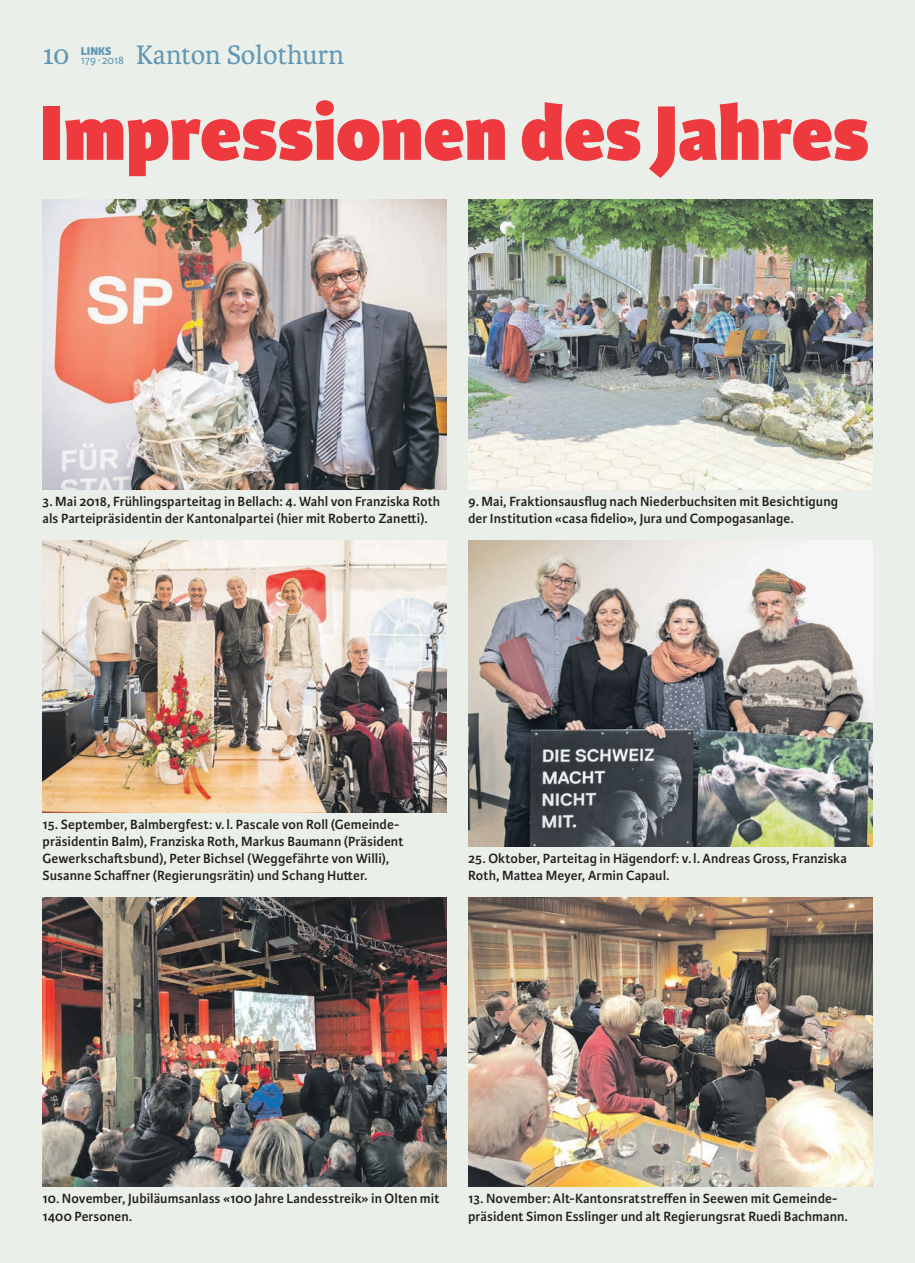
<style>
.page{position:relative;width:915px;height:1263px;background:#fff}
.page>*{position:absolute;margin:0;border:0;box-sizing:border-box;transform-origin:0 0}
.t1{font:800 82.5px "Karmina Sans";letter-spacing:-.005em;color:#ee3a3e}
.t2{font:28.5px "Karmina";color:#6197b5}
.t3{font:600 14.25px/17px "Karmina Sans";letter-spacing:.005em;color:#231f20}
.t4{font:12px "Karmina Sans";letter-spacing:-.025em;color:#6197b5}
.t5{font:800 12px "Karmina Sans";color:#6197b5}
</style>
<div class="page">
<div style="left:0;top:0;width:914px;height:1263px;background:#eaf0e9"></div>
<img style="left:43px;top:200px;width:403px;height:289px">
<img style="left:468px;top:200px;width:404px;height:289px">
<img style="left:43px;top:540px;width:403px;height:272px">
<img style="left:468px;top:540px;width:404px;height:306px">
<img style="left:43px;top:897px;width:403px;height:289px">
<img style="left:468px;top:897px;width:404px;height:289px">
<p class="t4" style="left:81px;top:53px;width:45px">179∙ 2018</p>
<h2 class="t2" style="left:136px;top:39px;width:209px">Kanton Solothurn</h2>
<h1 class="t1" style="left:39px;top:84px;width:831px">Impressionen des Jahres</h1>
<h2 class="t2" style="left:43px;top:39px;width:28px">10</h2>
<p class="t5" style="left:81px;top:44px;width:32px">LINKS</p>
<p class="t3" style="left:43px;top:493px;width:399px">3. Mai 2018, Frühlingsparteitag in Bellach: 4. Wahl von Franziska Roth als Parteipräsidentin der Kantonalpartei (hier mit Roberto Zanetti).</p>
<p class="t3" style="left:468px;top:493px;width:371px">9. Mai, Fraktionsausflug nach Niederbuchsiten mit Besichtigung der Institution «casa fidelio», Jura und Compogasanlage.</p>
<p class="t3" style="left:43px;top:816px;width:362px">15. September, Balmbergfest: v. l. Pascale von Roll (Gemeinde&shy;präsidentin Balm), Franziska Roth, Markus Baumann (Präsident Gewerkschaftsbund), Peter Bichsel (Weggefährte von Willi), Susanne Schaffner (Regierungsrätin) und Schang Hutter.</p>
<p class="t3" style="left:468px;top:850px;width:380px">25. Oktober, Parteitag in Hägendorf: v. l. Andreas Gross, Franziska<br>Roth, Mattea Meyer, Armin Capaul.</p>
<p class="t3" style="left:43px;top:1190px;width:398px">10. November, Jubiläumsanlass «100 Jahre Landesstreik» in Olten mit<br>1400 Personen.</p>
<p class="t3" style="left:468px;top:1190px;width:381px">13. November: Alt-Kantonsratstreffen in Seewen mit Gemeinde&shy;präsident Simon Esslinger und alt Regierungsrat Ruedi Bachmann.</p>
</div>
